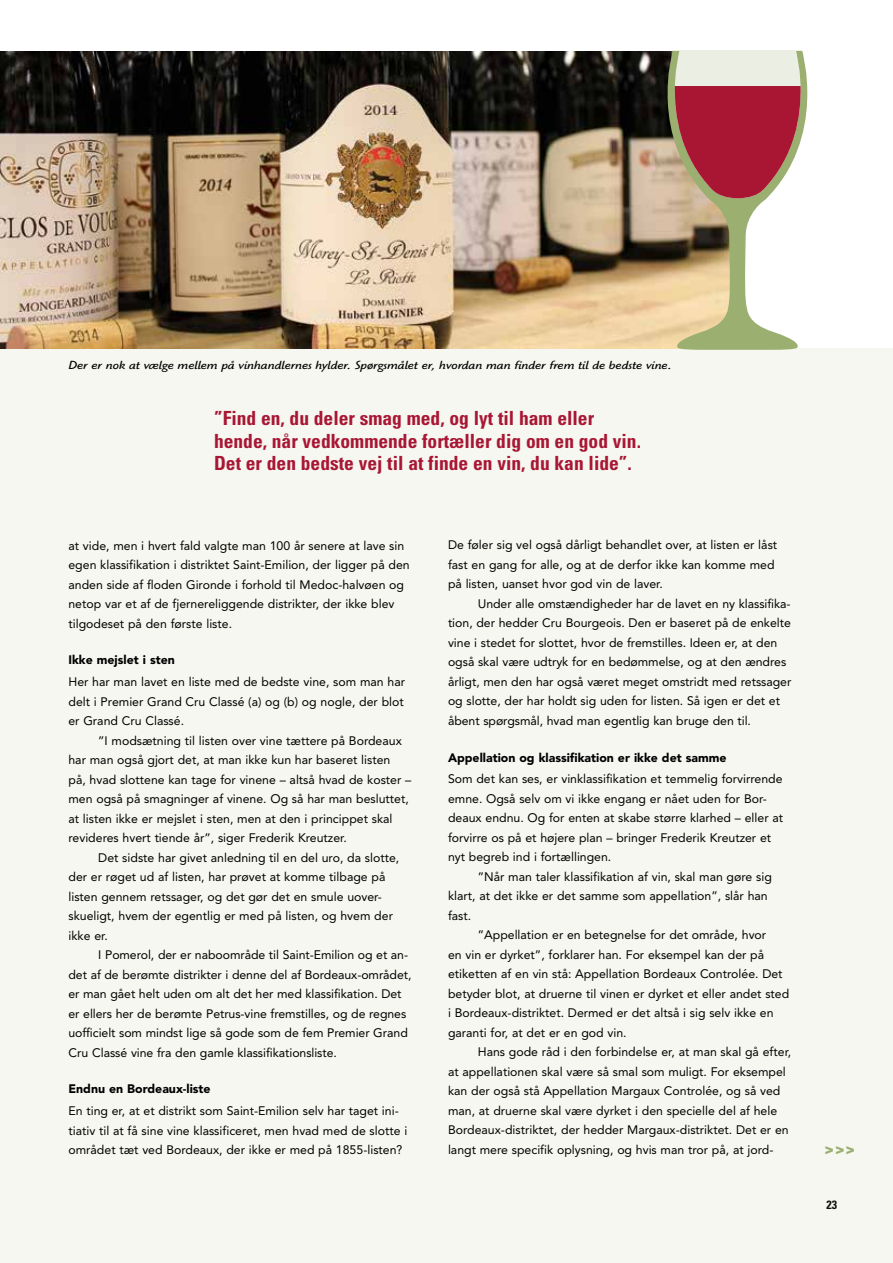
<style>
.page{position:relative;width:893px;height:1263px;background:#fff}
.page>*{position:absolute;margin:0;border:0;box-sizing:border-box;transform-origin:0 0}
.t1{font:700 condensed 19.5px/22.5px "Univers";color:#a91634}
.t2{font:900 expanded 15px "Univers";color:#9baf70}
.t3{font:12.3px/19.5px "Avenir";color:#000}
.t4{font:italic 12.3px "Highlander";color:#000;scale:1.1 1}
.t5{font:900 12.3px "Avenir";color:#000}
.t6{font:700 condensed 12px "Univers LT Std";color:#000}
</style>
<div class="page">
<div style="left:0;top:349px;width:893px;height:914px;background:#f5f7f0"></div>
<img style="left:0;top:51px;width:668px;height:298px">
<svg style="left:668px;top:51px;width:139px;height:299px"></svg>
<p class="t4" style="left:68px;top:358px;width:550px">Der er nok at vælge mellem på vinhandlernes hylder. Spørgsmålet er, hvordan man finder frem til de bedste vine.</p>
<h1 class="t1" style="left:214px;top:407px;width:428px">”Find en, du deler smag med, og lyt til ham eller hende, når vedkommende fortæller dig om en god vin.<br>Det er den bedste vej til at finde en vin, du kan lide”.</h1>
<p class="t3" style="left:68px;top:536px;width:343px">at vide, men i hvert fald valgte man 100 år senere at lave sin egen klassifikation i distriktet Saint-Emilion, der ligger på den anden side af floden Gironde i forhold til Medoc-halvøen og netop var et af de fjernereliggende distrikter, der ikke blev tilgodeset på den første liste.</p>
<p class="t5" style="left:68px;top:653px;width:108px">Ikke mejslet i sten</p>
<p class="t3" style="left:68px;top:672px;width:338px;text-align:justify">Her har man lavet en liste med de bedste vine, som man har delt i Premier Grand Cru Classé (a) og (b) og nogle, der blot er Grand Cru Classé.</p>
<p class="t3" style="left:68px;top:731px;width:344px;text-indent:30px">”I modsætning til listen over vine tættere på Bordeaux har man også gjort det, at man ikke kun har baseret listen<br>på, hvad slottene kan tage for vinene – altså hvad de koster – men også på smagninger af vinene. Og så har man besluttet, at listen ikke er mejslet i sten, men at den i princippet skal revideres hvert tiende år”, siger Frederik Kreutzer.</p>
<p class="t3" style="left:68px;top:847px;width:332px;text-indent:30px">Det sidste har givet anledning til en del uro, da slotte, der er røget ud af listen, har prøvet at komme tilbage på listen gennem retssager, og det gør det en smule uover&shy;skueligt, hvem der egentlig er med på listen, og hvem der ikke er.</p>
<p class="t3" style="left:68px;top:945px;width:345px;text-indent:30px">I Pomerol, der er naboområde til Saint-Emilion og et an&shy;det af de berømte distrikter i denne del af Bordeaux-området, er man gået helt uden om alt det her med klassifikation. Det er ellers her de berømte Petrus-vine fremstilles, og de regnes uofficielt som mindst lige så gode som de fem Premier Grand Cru Classé vine fra den gamle klassifikationsliste.</p>
<p class="t5" style="left:68px;top:1081px;width:144px">Endnu en Bordeaux-liste</p>
<p class="t3" style="left:68px;top:1101px;width:340px">En ting er, at et distrikt som Saint-Emilion selv har taget ini&shy;tiativ til at få sine vine klassificeret, men hvad med de slotte i området tæt ved Bordeaux, der ikke er med på 1855-listen?</p>
<p class="t3" style="left:448px;top:535px;width:331px">De føler sig vel også dårligt behandlet over, at listen er låst fast en gang for alle, og at de derfor ikke kan komme med på listen, uanset hvor god vin de laver.</p>
<p class="t3" style="left:448px;top:594px;width:345px;text-indent:30px">Under alle omstændigheder har de lavet en ny klassifika&shy;tion, der hedder Cru Bourgeois. Den er baseret på de enkelte vine i stedet for slottet, hvor de fremstilles. Ideen er, at den også skal være udtryk for en bedømmelse, og at den ændres årligt, men den har også været meget omstridt med retssager og slotte, der har holdt sig uden for listen. Så igen er det et åbent spørgsmål, hvad man egentlig kan bruge den til.</p>
<p class="t5" style="left:448px;top:750px;width:280px">Appellation og klassifikation er ikke det samme</p>
<p class="t3" style="left:448px;top:769px;width:337px">Som det kan ses, er vinklassifikation et temmelig forvirrende emne. Også selv om vi ikke engang er nået uden for Bor&shy;deaux endnu. Og for enten at skabe større klarhed – eller at forvirre os på et højere plan – bringer Frederik Kreutzer et nyt begreb ind i fortællingen.</p>
<p class="t3" style="left:448px;top:867px;width:325px;text-indent:30px">”Når man taler klassifikation af vin, skal man gøre sig klart, at det ikke er det samme som appellation”, slår han fast.</p>
<p class="t3" style="left:448px;top:925px;width:343px;text-indent:30px">”Appellation er en betegnelse for det område, hvor<br>en vin er dyrket”, forklarer han. For eksempel kan der på etiketten af en vin stå: Appellation Bordeaux Controlée. Det betyder blot, at druerne til vinen er dyrket et eller andet sted i Bordeaux-distriktet. Dermed er det altså i sig selv ikke en garanti for, at det er en god vin.</p>
<p class="t3" style="left:448px;top:1042px;width:345px;text-indent:30px">Hans gode råd i den forbindelse er, at man skal gå efter, at appellationen skal være så smal som muligt. For eksempel kan der også stå Appellation Margaux Controlée, og så ved man, at druerne skal være dyrket i den specielle del af hele Bordeaux-distriktet, der hedder Margaux-distriktet. Det er en langt mere specifik oplysning, og hvis man tror på, at jord-</p>
<p class="t2" style="left:825px;top:1140px;width:31px">&gt;&gt;&gt;</p>
<p class="t6" style="left:826px;top:1198px;width:12px">23</p>
</div>
